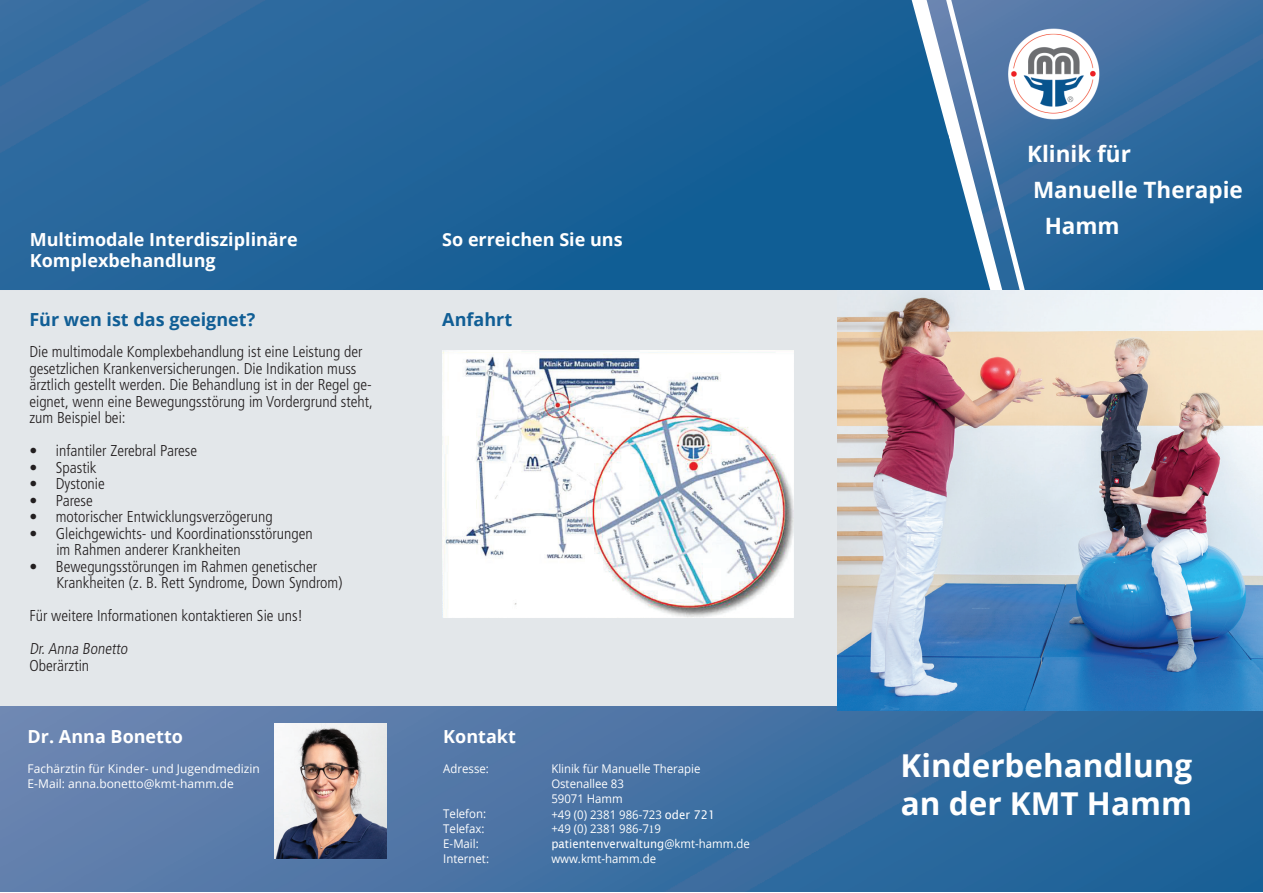
<style>
.page{position:relative;width:1263px;height:893px;background:#fff}
.page>*{position:absolute;margin:0;border:0;box-sizing:border-box;transform-origin:0 0}
.t1{font:700 31.5px/37.8px "Open Sans";color:#fff}
.t2{font:700 22.5px "Open Sans";color:#fff}
.t3{font:700 18px/21.6px "Open Sans";color:#fff}
.t4{font:700 18px "Open Sans";color:#105e95}
.t5{font:300 condensed 15.75px/16.5px "Frutiger";color:#231f20}
.t6{font:12px/15px "Open Sans";color:#fff;scale:.95 1}
.t7{font:12px/15px "Open Sans";color:#fff}
.t8{font:12px "Lucida Sans";color:#fff;scale:.95 1}
.s1{font-family:"Lucida Sans"}
.s2{font-family:"Minion Pro"}
.s3{font-family:"Open Sans"}
</style>
<div class="page">
<div style="left:0;top:0;width:838px;height:789px;background:#e3e7ea"></div>
<img style="left:1px;top:707px;width:1262px;height:184px">
<img style="left:0;top:0;width:1263px;height:290px">
<img style="left:948px;top:133px;width:42px;height:157px">
<img style="left:1006px;top:27px;width:107px;height:94px">
<img style="left:838px;top:290px;width:425px;height:420px">
<img style="left:442px;top:351px;width:351px;height:267px">
<img style="left:274px;top:724px;width:113px;height:134px">
<p class="t3" style="left:30px;top:228px;width:269px">Multimodale Interdisziplinäre<br>Komplexbehandlung</p>
<p class="t4" style="left:29px;top:307px;width:227px">Für wen ist das geeignet?</p>
<p class="t5" style="left:29px;top:344px;width:345px">Die multimodale Komplexbehandlung ist eine Leistung der gesetzlichen Krankenversicherungen. Die Indikation muss ärztlich gestellt werden. Die Behandlung ist in der Regel ge&shy;eignet, wenn eine Bewegungsstörung im Vordergrund steht, zum Beispiel bei:</p>
<p class="t5" style="left:29px;top:443px;width:169px">• infantiler Zerebral Parese</p>
<p class="t5" style="left:29px;top:459px;width:69px">• Spastik</p>
<p class="t5" style="left:29px;top:476px;width:77px">• Dystonie</p>
<p class="t5" style="left:29px;top:492px;width:65px">• Parese</p>
<p class="t5" style="left:29px;top:509px;width:245px">• motorischer Entwicklungsverzögerung</p>
<p class="t5" style="left:56px;top:525px;width:258px;text-indent:-27px">• Gleichgewichts- und Koordinationsstörungen im Rahmen anderer Krankheiten</p>
<p class="t5" style="left:56px;top:558px;width:288px;text-indent:-27px">• Bewegungsstörungen im Rahmen genetischer<br>Krankheiten (z. B. Rett Syndrome, Down Syndrom)</p>
<p class="t5" style="left:29px;top:600px;width:275px;line-height:33px">Für weitere Informationen kontaktieren Sie uns!<br>Dr.Anna Bonetto</p>
<p class="t5" style="left:29px;top:657px;width:61px">Oberärztin</p>
<p class="t3" style="left:28px;top:726px;width:157px">Dr. Anna Bonetto</p>
<p class="t7" style="left:28px;top:761px;width:234px">Fachärztin für Kinder- und Jugendmedizin<br>E-Mail: anna.bonetto@kmt-hamm.de</p>
<p class="t3" style="left:442px;top:228px;width:182px">So erreichen Sie uns</p>
<p class="t4" style="left:442px;top:307px;width:71px">Anfahrt</p>
<p class="t3" style="left:443px;top:726px;width:74px">Kontakt</p>
<p class="t6" style="left:443px;top:761px;width:49px">Adresse:</p>
<p class="t6" style="left:551px;top:761px;width:159px">Klinik für Manuelle Therapie<br>Ostenallee 83<br>59071 Hamm</p>
<p class="t6" style="left:443px;top:806px;width:50px">Telefon:<br>Telefax:<br>E-Mail:<br>Internet:</p>
<p class="t6" style="left:551px;top:807px;width:174px;line-height:14.1px">+49 (0) 2381 986-723 <span class="s1">oder 721 </span>+49 (0) 2381 986-7<span class="s2">1</span>9</p>
<p class="t8" style="left:551px;top:837px;width:210px">patientenverwaltung<span class="s3">@kmt-hamm.de</span></p>
<p class="t6" style="left:551px;top:851px;width:112px">www.kmt-hamm.de</p>
<h2 class="t2" style="left:1027px;top:138px;width:105px">Klinik für</h2>
<h2 class="t2" style="left:1033px;top:174px;width:211px">Manuelle Therapie</h2>
<h2 class="t2" style="left:1045px;top:210px;width:76px">Hamm</h2>
<h1 class="t1" style="left:900px;top:746px;width:293px">Kinderbehandlung an der KMT Hamm</h1>
</div>
